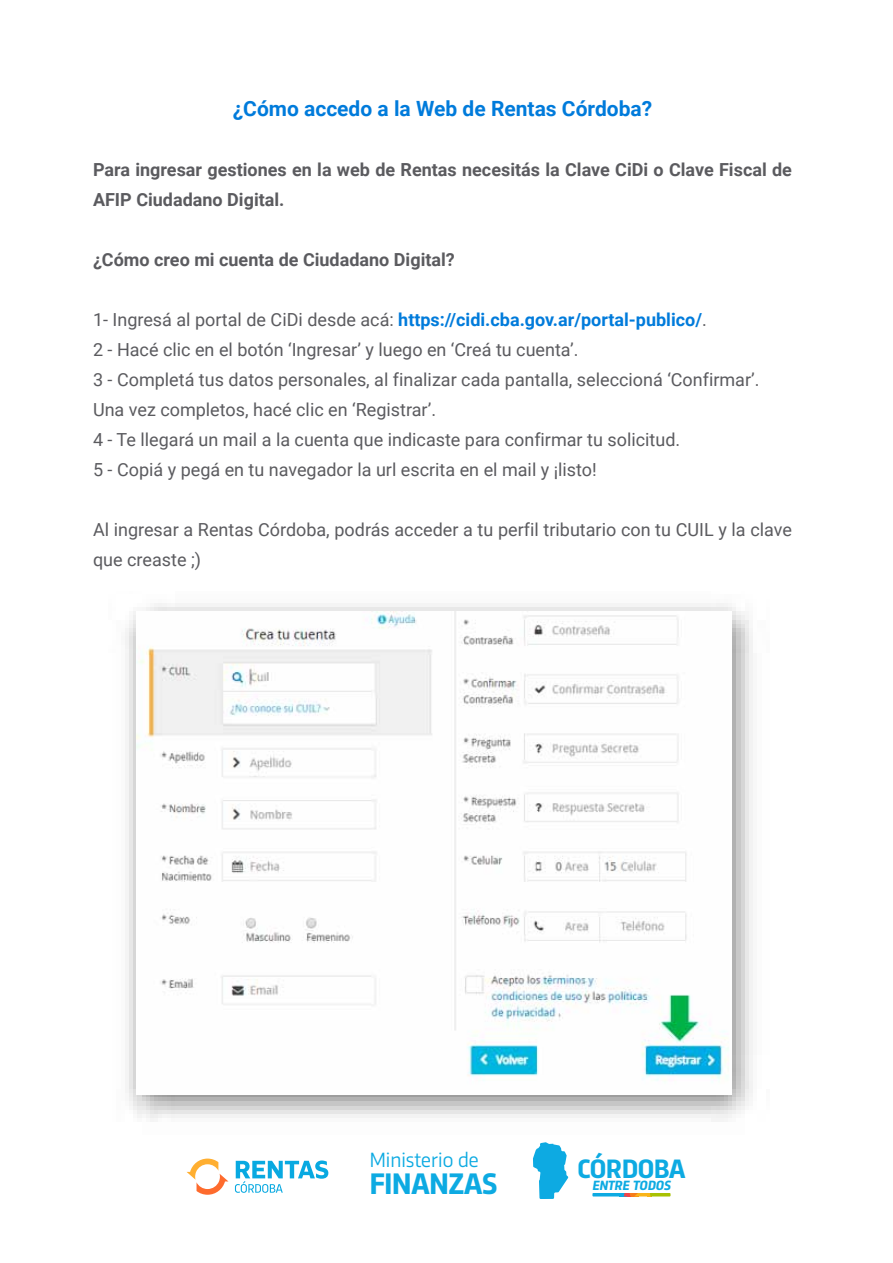
<style>
.page{position:relative;width:893px;height:1263px;background:#fff}
.page>*{position:absolute;margin:0;border:0;box-sizing:border-box;transform-origin:0 0}
.t1{font:700 31.2px "Trasandina";letter-spacing:-.025em;color:#0daae2}
.t2{font:700 27.9px "Trasandina";letter-spacing:-.025em;color:#0daae2}
.t3{font:21.6px "Trasandina";letter-spacing:-.025em;color:#0daae2}
.t4{font:700 21px "Roboto";color:#007bdb}
.t5{font:18px/30px "Roboto";color:#5b5b5f}
.t6{font:700 18px/30px "Roboto";color:#5b5b5f}
.t7{font:italic 700 14.1px "Trasandina";letter-spacing:.005em;color:#0daae2}
.s1{font-weight:700;color:#007bdb}
</style>
<div class="page">
<svg style="left:533px;top:1142px;width:35px;height:57px"></svg>
<svg style="left:592px;top:1193px;width:78px;height:3px"></svg>
<svg style="left:187px;top:1158px;width:41px;height:37px"></svg>
<svg style="left:235px;top:1160px;width:93px;height:33px"></svg>
<img style="left:125px;top:603px;width:628px;height:519px">
<img style="left:136px;top:612px;width:596px;height:482px">
<p class="t4" style="left:233px;top:94px;width:421px">¿Cómo accedo a la Web de Rentas Córdoba?</p>
<p class="t6" style="left:93px;top:154px;width:700px">Para ingresar gestiones en la web de Rentas necesitás la Clave CiDi o Clave Fiscal de<br>AFIP Ciudadano Digital.</p>
<p class="t6" style="left:93px;top:244px;width:363px">¿Cómo creo mi cuenta de Ciudadano Digital?</p>
<p class="t5" style="left:93px;top:304px;width:668px">1- Ingresá al portal de CiDi desde acá: <span class="s1">https://cidi.cba.gov.ar/portal-publico/</span>.<br>2 - Hacé clic en el botón ‘Ingresar’ y luego en ‘Creá tu cuenta’.<br>3 - Completá tus datos personales, al finalizar cada pantalla, seleccioná ‘Confirmar’.<br>Una vez completos, hacé clic en ‘Registrar’.<br>4 - Te llegará un mail a la cuenta que indicaste para confirmar tu solicitud.<br>5 - Copiá y pegá en tu navegador la url escrita en el mail y ¡listo!</p>
<p class="t5" style="left:93px;top:514px;width:700px">Al ingresar a Rentas Córdoba, podrás acceder a tu perfil tributario con tu CUIL y la clave que creaste ;)</p>
<p class="t3" style="left:369px;top:1143px;width:111px">Ministerio de</p>
<h2 class="t2" style="left:577px;top:1148px;width:110px">CÓRDOBA</h2>
<h1 class="t1" style="left:369px;top:1160px;width:130px">FINANZAS</h1>
<p class="t7" style="left:592px;top:1175px;width:80px">ENTRE TODOS</p>
</div>
